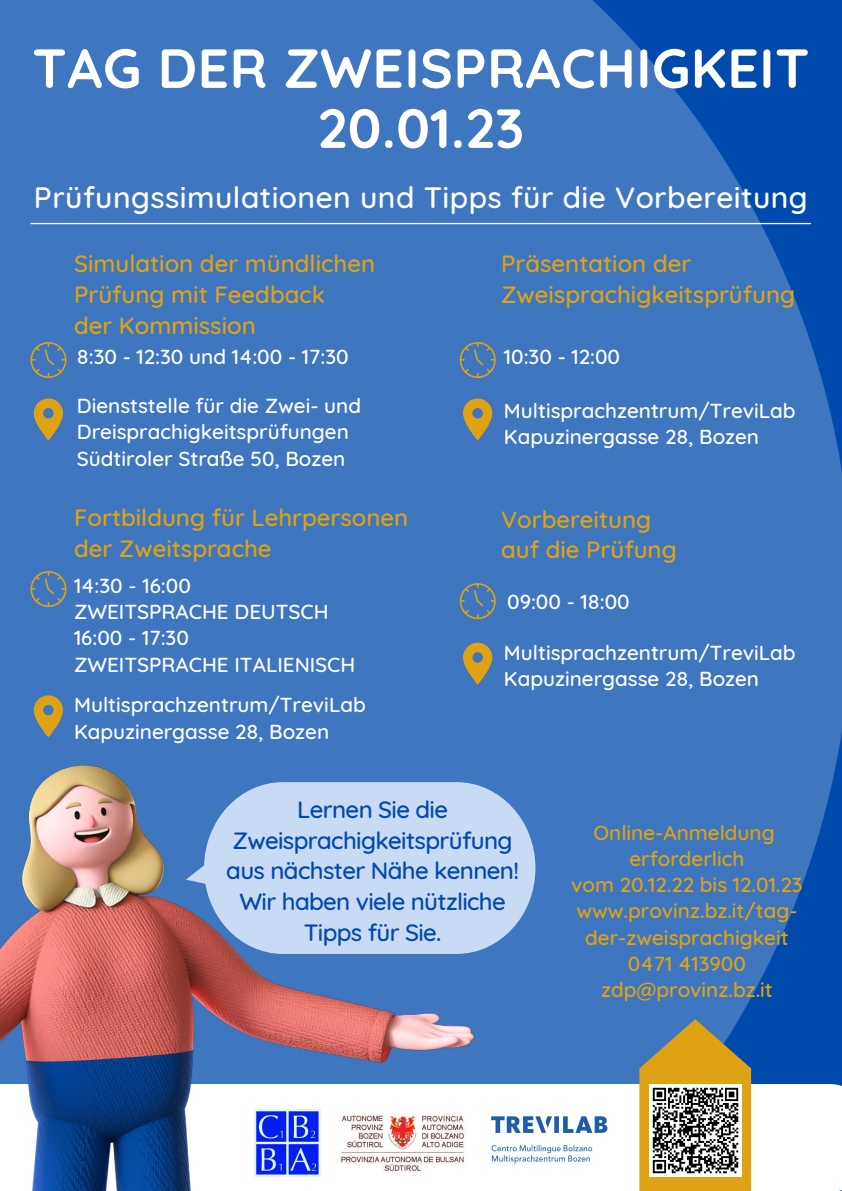
<style>
.page{position:relative;width:842px;height:1191px;background:#fff}
.page>*{position:absolute;margin:0;border:0;box-sizing:border-box;transform-origin:0 0}
.t1{font:700 55px/60px "Quicksand";letter-spacing:.01em;color:#fff;text-align:center}
.t2{font:500 30px "Quicksand";letter-spacing:.015em;color:#fff}
.t3{font:500 24px/30.7px "Quicksand";color:#dfa214}
.t4{font:500 24px/30.7px "Quicksand";letter-spacing:-.025em;color:#004aad;text-align:center}
.t5{font:500 20.7px/26.2px "Quicksand";color:#fff}
.t6{font:500 20.7px/26.2px "Quicksand";color:#dfa214;text-align:center}
</style>
<div class="page">
<img style="left:0;top:0;width:842px;height:1083px">
<svg style="left:31px;top:223px;width:780px;height:1px"></svg>
<svg style="left:31px;top:342px;width:35px;height:36px"></svg>
<svg style="left:34px;top:398px;width:29px;height:42px"></svg>
<svg style="left:475px;top:1083px;width:367px;height:107px"></svg>
<img style="left:482px;top:1109px;width:133px;height:65px">
<div style="left:204px;top:782px;width:331px;height:171px;background:#c8daf4;border-radius:82px"></div>
<img style="left:0;top:765px;width:475px;height:425px">
<img style="left:254px;top:1109px;width:67px;height:66px">
<img style="left:336px;top:1109px;width:133px;height:66px">
<svg style="left:460px;top:342px;width:36px;height:36px"></svg>
<svg style="left:463px;top:398px;width:29px;height:42px"></svg>
<svg style="left:31px;top:571px;width:35px;height:36px"></svg>
<svg style="left:34px;top:695px;width:29px;height:42px"></svg>
<svg style="left:460px;top:583px;width:36px;height:36px"></svg>
<svg style="left:463px;top:642px;width:29px;height:42px"></svg>
<svg style="left:639px;top:1018px;width:112px;height:172px;background:#af9549"></svg>
<img style="left:649px;top:1083px;width:92px;height:93px">
<h1 class="t1" style="left:32px;top:37px;width:779px">TAG DER ZWEISPRACHIGKEIT<br>20.01.23</h1>
<h2 class="t2" style="left:34px;top:178px;width:775px">Prüfungssimulationen und Tipps fü r die Vorbereitung</h2>
<p class="t3" style="left:74px;top:248px;width:303px">Simulation der mü ndlichen<br>Prüfung mit Feedback<br>der Kommission</p>
<p class="t5" style="left:77px;top:343px;width:273px">8:30 - 12:30 und 14:00 - 17:30</p>
<p class="t5" style="left:77px;top:392px;width:286px">Dienststelle fü r die Zwei- und<br>Dreisprachigkeitsprüfungen<br>Südtiroler Straße 50, Bozen</p>
<p class="t3" style="left:74px;top:502px;width:336px">Fortbildung fü r Lehrpersonen der Zweitsprache</p>
<p class="t5" style="left:74px;top:572px;width:283px">14:30 - 16:00<br>ZWEITSPRACHE DEUTSCH<br>16:00 - 17:30<br>ZWEITSPRACHE ITALIENISCH</p>
<p class="t5" style="left:74px;top:691px;width:293px">Multisprachzentrum/TreviLab<br>Kapuzinergasse 28, Bozen</p>
<p class="t3" style="left:501px;top:248px;width:296px">Präsentation der<br>Zweisprachigkeitsprüfung</p>
<p class="t5" style="left:504px;top:343px;width:118px">10:30 - 12:00</p>
<p class="t5" style="left:504px;top:397px;width:293px">Multisprachzentrum/TreviLab<br>Kapuzinergasse 28, Bozen</p>
<p class="t3" style="left:501px;top:503px;width:177px">Vorbereitung auf die Prüfung</p>
<p class="t5" style="left:507px;top:588px;width:124px">09:00 - 18:00</p>
<p class="t5" style="left:504px;top:639px;width:293px">Multisprachzentrum/TreviLab<br>Kapuzinergasse 28, Bozen</p>
<p class="t4" style="left:226px;top:793px;width:294px">Lernen Sie die<br>Zweisprachigkeitsprüfung aus nächster Nähe kennen!<br>Wir haben viele nützliche<br>Tipps fü r Sie.</p>
<p class="t6" style="left:571px;top:818px;width:233px">Online-Anmeldung erforderlich<br>vom 20.12.22 bis 12.01.23 www.provinz.bz.it/tag&shy;der-zweisprachigkeit<br>0471 413900 zdp@provinz.bz.it</p>
</div>
